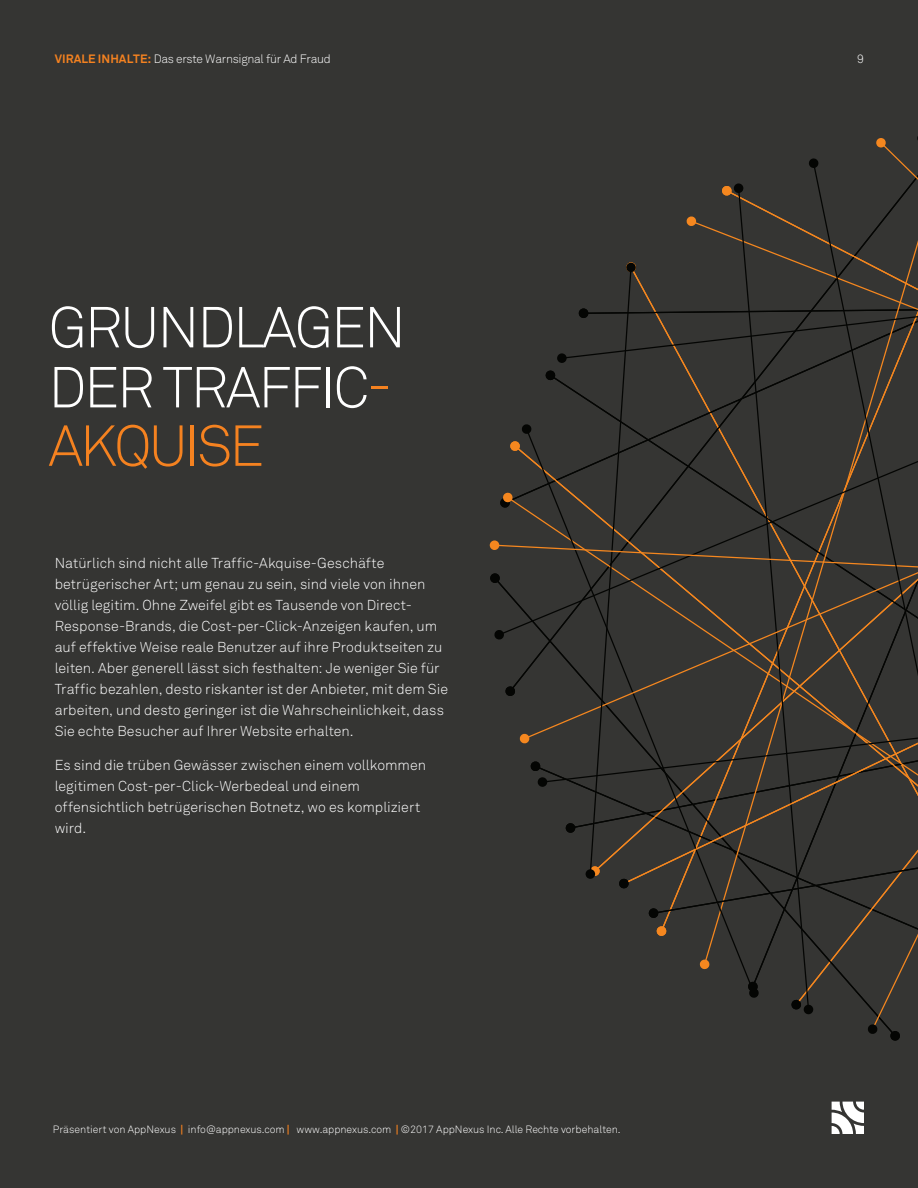
<style>
.page{position:relative;width:918px;height:1188px;background:#353533}
.page>*{position:absolute;margin:0;border:0;box-sizing:border-box;transform-origin:0 0}
.t1{font:300 57px/59.2px "Akkurat Std";letter-spacing:-.04em;color:#fff}
.t2{font:300 14.25px/21px "Akkurat Std";color:#fff}
.t3{font:300 12px "Akkurat Std";letter-spacing:-.025em;color:#fff}
.t4{font:300 10.5px "Akkurat Std";color:#fff}
.s1{font-weight:700;color:#f58220}
.s2{color:#f58220}
</style>
<div class="page">
<svg style="left:490px;top:136px;width:428px;height:905px"></svg>
<svg style="left:832px;top:1102px;width:32px;height:32px"></svg>
<p class="t3" style="left:55px;top:52px;width:278px"><span class="s1">VIRALE INHALTE:</span> Das erste Warnsignal für Ad Fraud</p>
<h1 class="t1" style="left:48px;top:298px;width:359px">GRUNDLAGEN<br>DER TRAFFIC<span class="s2">-<br>AKQUISE</span></h1>
<p class="t2" style="left:55px;top:552px;width:395px">Natürlich sind nicht alle Traffic-Akquise-Geschäfte betrügerischer Art; um genau zu sein, sind viele von ihnen völlig legitim. Ohne Zweifel gibt es Tausende von Direct-Response-Brands, die Cost-per-Click-Anzeigen kaufen, um auf effektive Weise reale Benutzer auf ihre Produktseiten zu leiten. Aber generell lässt sich festhalten: Je weniger Sie für Traffic bezahlen, desto riskanter ist der Anbieter, mit dem Sie arbeiten, und desto geringer ist die Wahrscheinlichkeit, dass Sie echte Besucher auf Ihrer Website erhalten.</p>
<p class="t2" style="left:55px;top:755px;width:373px">Es sind die trüben Gewässer zwischen einem vollkommen legitimen Cost-per-Click-Werbedeal und einem offensichtlich betrügerischen Botnetz, wo es kompliziert wird.</p>
<p class="t4" style="left:53px;top:1123px;width:569px">Präsentiert von AppNexus <span class="s1">|</span> info@appnexus.com <span class="s1">|</span> www.appnexus.com <span class="s1">|</span> ©2017 AppNexus Inc. Alle Rechte vorbehalten.</p>
<p class="t3" style="left:857px;top:52px;width:8px">9</p>
</div>
